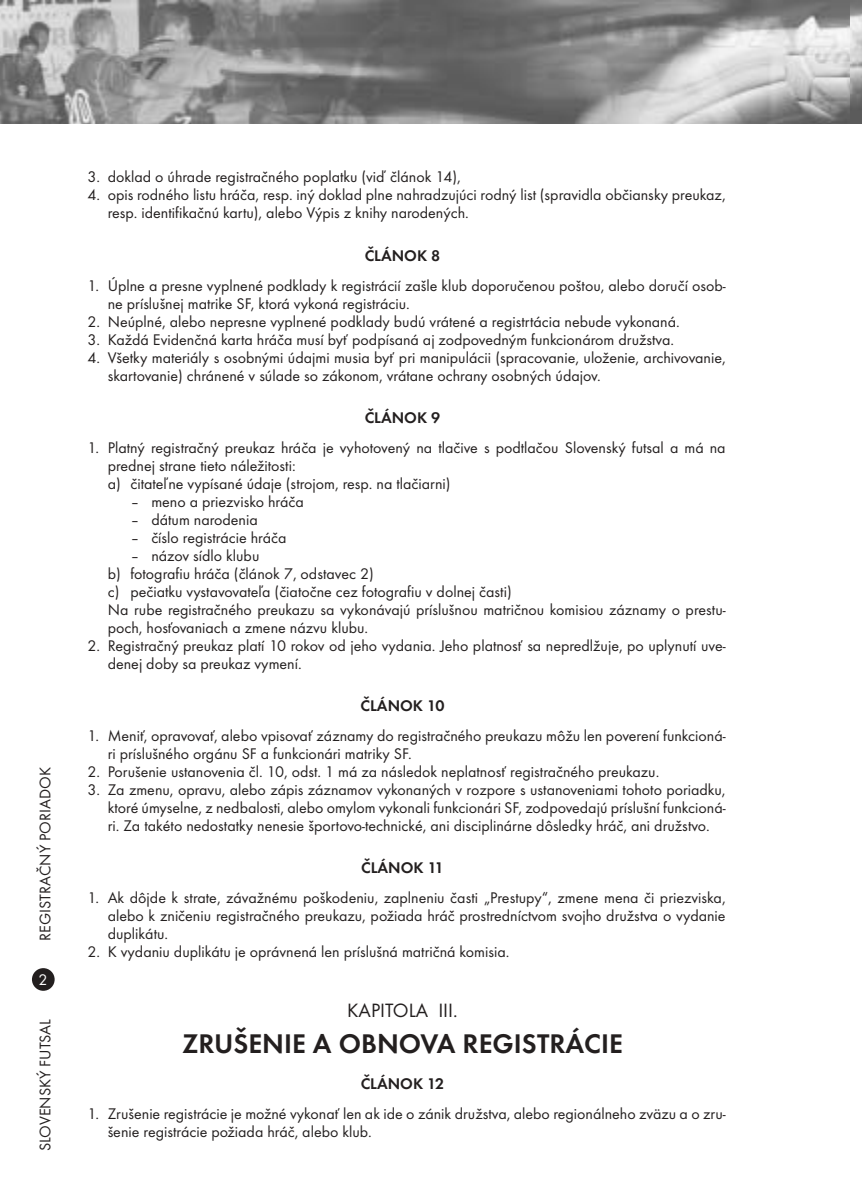
<style>
.page{position:relative;width:862px;height:1202px;background:#fff}
.page>*{position:absolute;margin:0;border:0;box-sizing:border-box;transform-origin:0 0}
.t1{font:600 28px "Futura TEE";color:#231f1f}
.t2{font:20px "Futura TEE";color:#231f1f}
.t3{font:16px/18px "Futura TEE";color:#231f1f}
.t4{font:600 16px "Futura TEE";color:#231f1f}
.t5{font:16px "Futura TEE";color:#fff}
</style>
<div class="page">
<div style="left:32px;top:968px;width:23px;height:23px;background:#231f1f;border-radius:50%"></div>
<img style="left:0;top:0;width:862px;height:123px">
<p class="t3" style="left:37px;top:941px;width:175px;rotate:-90deg">REGISTRAČNÝ PORIADOK</p>
<p class="t5" style="left:39px;top:973px;width:11px">2</p>
<p class="t3" style="left:37px;top:1151px;width:134px;rotate:-90deg">SLOVENSKÝ FUTSAL</p>
<p class="t3" style="left:87px;top:169px;width:375px">3. doklad o úhrade registračného poplatku (viď článok 14),</p>
<p class="t3" style="left:108px;top:187px;width:619px;text-indent:-20px">4. opis rodného listu hráča, resp. iný doklad plne nahradzujúci rodný list (spravidla občiansky preukaz, resp. identifikačnú kartu), alebo Výpis z knihy narodených.</p>
<p class="t4" style="left:365px;top:249px;width:77px">ČLÁNOK 8</p>
<p class="t3" style="left:108px;top:278px;width:619px;text-indent:-20px">1. Úplne a presne vyplnené podklady k registrácií zašle klub doporučenou poštou, alebo doručí osob&shy;ne príslušnej matrike SF, ktorá vykoná registráciu.</p>
<p class="t3" style="left:87px;top:314px;width:594px">2. Neúplné, alebo nepresne vyplnené podklady budú vrátené a registrtácia nebude vykonaná.</p>
<p class="t3" style="left:87px;top:332px;width:588px">3. Každá Evidenčná karta hráča musí byť podpísaná aj zodpovedným funkcionárom družstva.</p>
<p class="t3" style="left:108px;top:350px;width:619px;text-indent:-20px">4. Všetky materiály s osobnými údajmi musia byť pri manipulácii (spracovanie, uloženie, archivovanie, skartovanie) chránené v súlade so zákonom, vrátane ochrany osobných údajov.</p>
<p class="t4" style="left:365px;top:411px;width:77px">ČLÁNOK 9</p>
<p class="t3" style="left:108px;top:440px;width:619px;text-indent:-20px">1. Platný registračný preukaz hráča je vyhotovený na tlačive s podtlačou Slovenský futsal a má na prednej strane tieto náležitosti:<br>a) čitateľne vypísané údaje (strojom, resp. na tlačiarni)</p>
<p class="t3" style="left:130px;top:494px;width:175px">– meno a priezvisko hráča</p>
<p class="t3" style="left:130px;top:512px;width:129px">– dátum narodenia</p>
<p class="t3" style="left:130px;top:530px;width:158px">– číslo registrácie hráča</p>
<p class="t3" style="left:108px;top:548px;width:619px;text-indent:23px">– názov sídlo klubu<br>b) fotografiu hráča (článok 7, odstavec 2)<br>c) pečiatku vystavovateľa (čiatočne cez fotografiu v dolnej časti)<br>Na rube registračného preukazu sa vykonávajú príslušnou matričnou komisiou záznamy o prestu&shy;poch, hosťovaniach a zmene názvu klubu.</p>
<p class="t3" style="left:108px;top:638px;width:619px;text-indent:-20px">2. Registračný preukaz platí 10 rokov od jeho vydania. Jeho platnosť sa nepredlžuje, po uplynutí uve&shy;denej doby sa preukaz vymení.</p>
<p class="t4" style="left:361px;top:699px;width:86px">ČLÁNOK 10</p>
<p class="t3" style="left:108px;top:728px;width:619px;text-indent:-20px">1. Meniť, opravovať, alebo vpisovať záznamy do registračného preukazu môžu len poverení funkcioná&shy;ri príslušného orgánu SF a funkcionári matriky SF.</p>
<p class="t3" style="left:87px;top:764px;width:573px">2. Porušenie ustanovenia čl. 10, odst. 1 má za následok neplatnosť registračného preukazu.</p>
<p class="t3" style="left:108px;top:782px;width:619px;text-align:justify;text-indent:-20px">3. Za zmenu, opravu, alebo zápis záznamov vykonaných v rozpore s ustanoveniami tohoto poriadku, ktoré úmyselne, z nedbalosti, alebo omylom vykonali funkcionári SF, zodpovedajú príslušní funkcioná&shy;ri. Za takéto nedostatky nenesie športovo-technické, ani disciplinárne dôsledky hráč, ani družstvo.</p>
<p class="t4" style="left:361px;top:861px;width:84px">ČLÁNOK 11</p>
<p class="t3" style="left:108px;top:890px;width:619px;text-align:justify;text-indent:-20px">1. Ak dôjde k strate, závažnému poškodeniu, zaplneniu časti „Prestupy“, zmene mena či priezviska, alebo k zničeniu registračného preukazu, požiada hráč prostredníctvom svojho družstva o vydanie duplikátu.</p>
<p class="t3" style="left:87px;top:944px;width:424px">2. K vydaniu duplikátu je oprávnená len príslušná matričná komisia.</p>
<p class="t2" style="left:347px;top:1002px;width:112px">KAPITOLA III.</p>
<h1 class="t1" style="left:182px;top:1032px;width:442px">ZRUŠENIE A OBNOVA REGISTRÁCIE</h1>
<p class="t4" style="left:361px;top:1077px;width:85px">ČLÁNOK 12</p>
<p class="t3" style="left:108px;top:1106px;width:619px;text-indent:-20px">1. Zrušenie registrácie je možné vykonať len ak ide o zánik družstva, alebo regionálneho zväzu a o zru&shy;šenie registrácie požiada hráč, alebo klub.</p>
</div>
